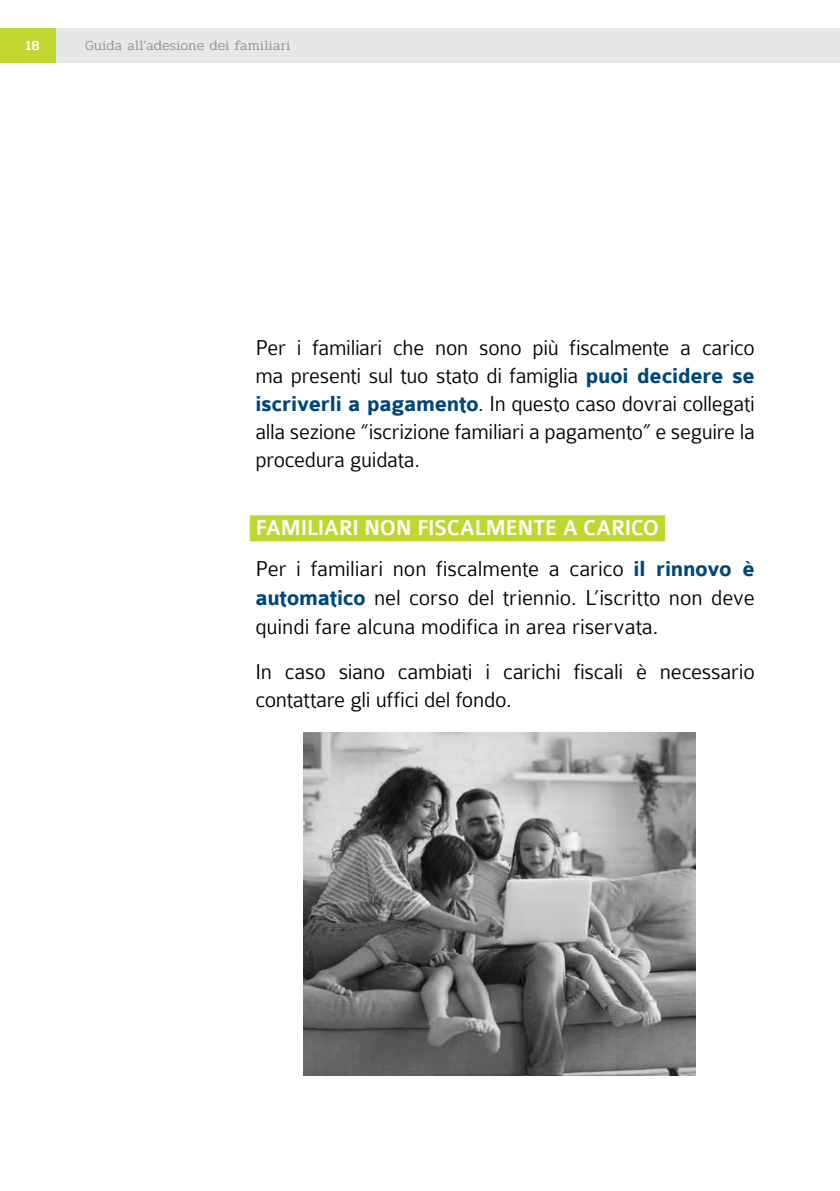
<style>
.page{position:relative;width:840px;height:1191px;background:#fff}
.page>*{position:absolute;margin:0;border:0;box-sizing:border-box;transform-origin:0 0}
.t1{font:300 23px/28px "Colaborate";letter-spacing:-.01em;color:#000}
.t2{font:300 14px "Pridi";letter-spacing:.02em;color:#939598}
.t3{font:500 14px "Pridi";color:#fff}
.s1{font-weight:700;color:#004777}
.s2{font-weight:500;color:#fff}
</style>
<div class="page">
<div style="left:0;top:28px;width:57px;height:34px;background:#bfd730"></div>
<div style="left:57px;top:28px;width:782px;height:34px;background:#e6e7e8"></div>
<div style="left:249px;top:515px;width:415px;height:26px;background:#bfd730"></div>
<img style="left:303px;top:732px;width:391px;height:343px">
<p class="t3" style="left:26px;top:35px;width:16px">18</p>
<p class="t2" style="left:85px;top:36px;width:206px">Guida all’adesione dei familiari</p>
<p class="t1" style="left:255px;top:334px;width:500px;text-align:justify">Per i familiari che non sono più fiscalmente a carico ma presenti sul tuo stato di famiglia <span class="s1">puoi decidere se iscriverli a pagamento</span>. In questo caso dovrai collegati alla sezione “iscrizione familiari a pagamento” e seguire la procedura guidata.</p>
<p class="t1" style="left:255px;top:508px;width:500px;line-height:40.4px"><span class="s2">FAMILIARI NON FISCALMENTE A CARICO<br></span>Per i familiari non fiscalmente a carico <span class="s1">il rinnovo è</span></p>
<p class="t1" style="left:255px;top:583px;width:500px;line-height:29px"><span class="s1">automatico</span> nel corso del triennio. L’iscritto non deve quindi fare alcuna modifica in area riservata.</p>
<p class="t1" style="left:255px;top:657px;width:500px">In caso siano cambiati i carichi fiscali è necessario contattare gli uffici del fondo.</p>
</div>
